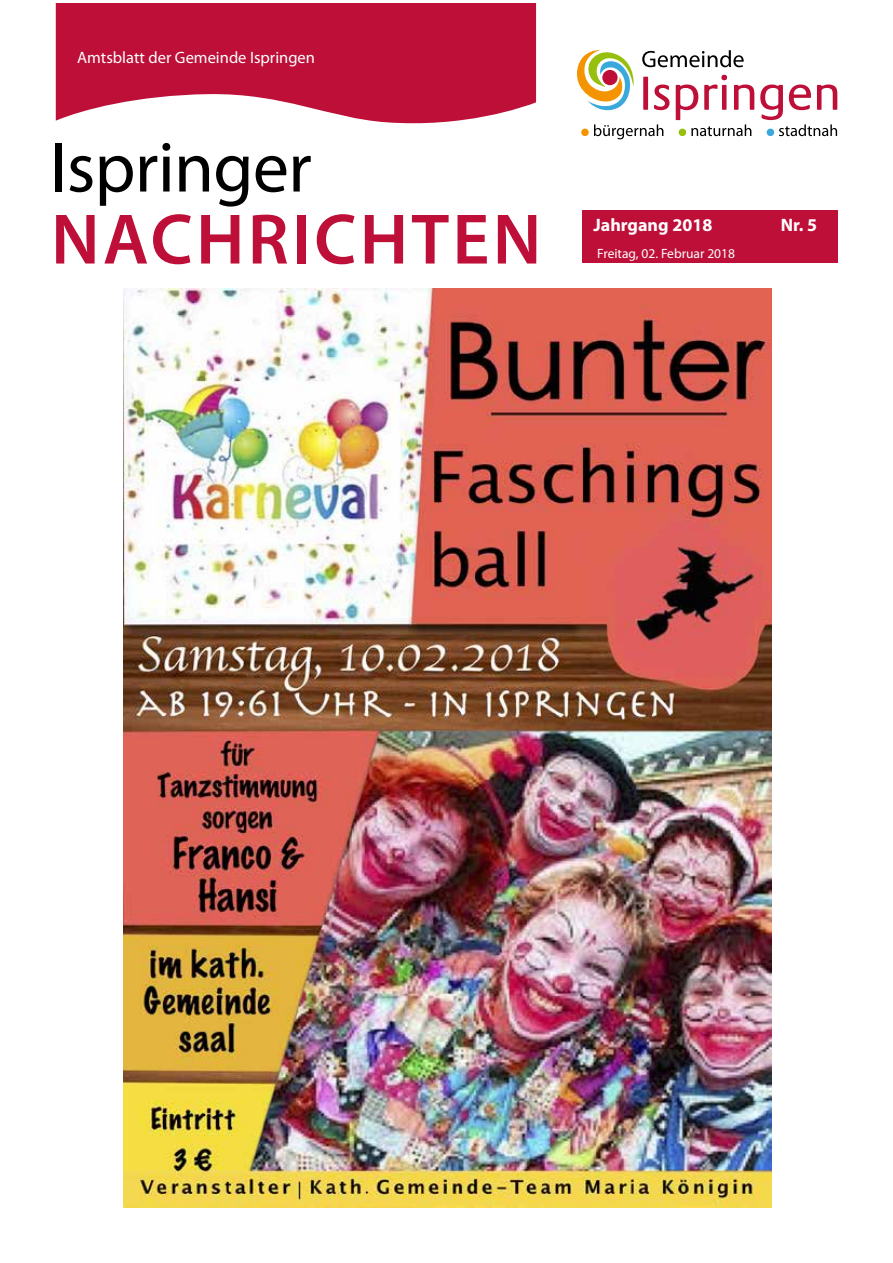
<style>
.page{position:relative;width:893px;height:1263px;background:#fff}
.page>*{position:absolute;margin:0;border:0;box-sizing:border-box;transform-origin:0 0}
.t1{font:600 72px "Myriad Pro";letter-spacing:.045em;color:#bd0f38}
.t2{font:72px "Myriad Pro";letter-spacing:-.01em;color:#000}
.t3{font:700 18px "Myriad Pro";color:#fff}
.t4{font:16.5px "Myriad Pro";color:#fff}
.t5{font:13.5px "Myriad Pro";color:#fff}
</style>
<div class="page">
<svg style="left:56px;top:4px;width:480px;height:120px;background:#c52d51"></svg>
<div style="left:582px;top:210px;width:256px;height:53px;background:#bd0f38"></div>
<div style="left:643px;top:77px;width:5px;height:33px;background:#bd0f38"></div>
<svg style="left:654px;top:85px;width:15px;height:25px"></svg>
<svg style="left:642px;top:50px;width:102px;height:17px"></svg>
<svg style="left:577px;top:49px;width:57px;height:62px"></svg>
<div style="left:602px;top:70px;width:16px;height:15px;background:#bd0f38;border-radius:50%"></div>
<svg style="left:581px;top:124px;width:82px;height:15px"></svg>
<svg style="left:676px;top:75px;width:78px;height:61px"></svg>
<svg style="left:760px;top:85px;width:77px;height:51px"></svg>
<img style="left:123px;top:289px;width:649px;height:918px">
<p class="t4" style="left:77px;top:48px;width:239px">Amtsblatt der Gemeinde Ispringen</p>
<h1 class="t2" style="left:50px;top:123px;width:263px">Ispringer</h1>
<h1 class="t1" style="left:51px;top:194px;width:492px">NACHRICHTEN</h1>
<p class="t3" style="left:594px;top:213px;width:120px">Jahrgang 2018</p>
<p class="t3" style="left:781px;top:213px;width:38px">Nr. 5</p>
<p class="t5" style="left:597px;top:245px;width:139px">Freitag, 02. Februar 2018</p>
</div>
